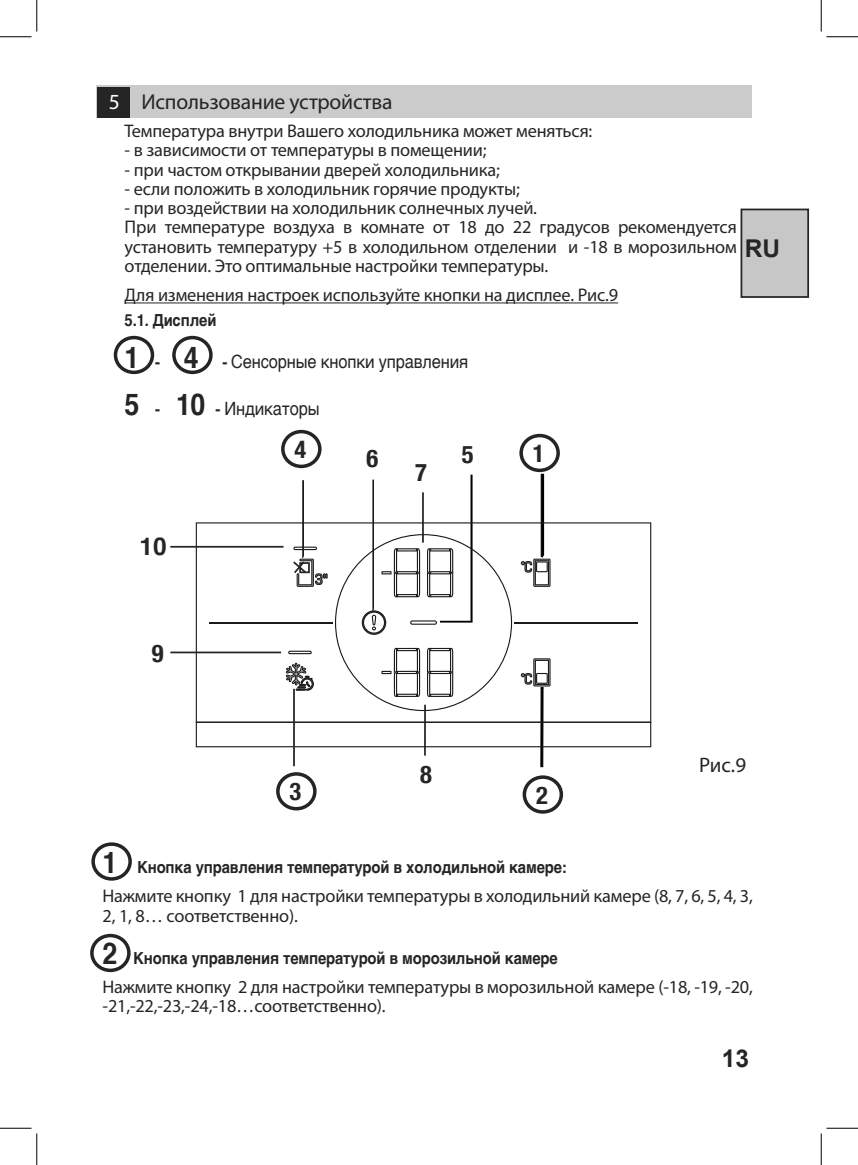
<style>
.page{position:relative;width:858px;height:1165px;background:#fff}
.page>*{position:absolute;margin:0;border:0;box-sizing:border-box;transform-origin:0 0}
.Unite_Baslik__14pt-B{font:700 condensed 24.5px "Helvetica Neue";color:#252525}
.Unite_Baslik__14pt-B-2{font:700 24.5px "Arial";color:#252525}
.Unite_Baslik__14pt-B-3{font:700 24.5px "Helvetica";color:#252525}
.t1{font:21.7px "Myriad Pro";letter-spacing:-.01em;color:#252525}
.Normal_Yazi{font:21px "Myriad Pro";color:#252525}
.t2{font:18.2px/19.2px "Myriad Pro";letter-spacing:-.01em;color:#252525}
.t3{font:18.2px "Helvetica";letter-spacing:-.01em;color:#252525;scale:.89 1}
.t4{font:700 16.62px "Helvetica";letter-spacing:-.01em;color:#252525;scale:.89 1}
.s1{color:#fff}
.s2{font-weight:700;font-size:29.93px}
.s3{font-weight:700;font-size:16.62px}
.s4{font-size:29.93px}
</style>
<div class="page">
<hr style="left:125px;top:302px;width:493px;height:1px;background:#252525">
<div style="left:96px;top:86px;width:655px;height:32px;background:#cbcbcb"></div>
<div style="left:97px;top:87px;width:33px;height:31px;background:#252525"></div>
<div style="left:741px;top:209px;width:67px;height:88px;background:#c7c7c7"></div>
<div style="left:740px;top:209px;width:68px;height:89px;border:2px solid #252525"></div>
<div style="left:276px;top:772px;width:40px;height:38px;border:4px solid #252525;border-radius:50%"></div>
<div style="left:522px;top:775px;width:41px;height:39px;border:4px solid #252525;border-radius:50%"></div>
<div style="left:519px;top:434px;width:40px;height:38px;border:4px solid #252525;border-radius:50%"></div>
<div style="left:281px;top:430px;width:40px;height:38px;border:4px solid #252525;border-radius:50%"></div>
<div style="left:114px;top:336px;width:40px;height:38px;border:4px solid #252525;border-radius:50%"></div>
<div style="left:172px;top:336px;width:40px;height:38px;border:4px solid #252525;border-radius:50%"></div>
<div style="left:91px;top:842px;width:41px;height:39px;border:4px solid #252525;border-radius:50%"></div>
<div style="left:90px;top:934px;width:41px;height:38px;border:4px solid #252525;border-radius:50%"></div>
<hr style="left:170px;top:651px;width:111px;height:2px;background:#252525">
<hr style="left:170px;top:546px;width:113px;height:2px;background:#252525">
<svg style="left:196px;top:474px;width:455px;height:293px"></svg>
<hr style="left:0;top:36px;width:32px;height:1px;background:#000">
<hr style="left:826px;top:36px;width:31px;height:1px;background:#000">
<hr style="left:0;top:1128px;width:32px;height:1px;background:#000">
<hr style="left:826px;top:1128px;width:31px;height:1px;background:#000">
<hr style="left:36px;top:0;width:1px;height:32px;background:#000">
<hr style="left:36px;top:1133px;width:1px;height:32px;background:#000">
<hr style="left:820px;top:0;width:1px;height:32px;background:#000">
<hr style="left:820px;top:1133px;width:1px;height:32px;background:#000">
<p class="t1" style="left:109px;top:89px;width:285px"><span class="s1">5</span> Использование устройства</p>
<p class="t2" style="left:125px;top:121px;width:469px">Температура внутри Вашего холодильника может меняться:</p>
<p class="t2" style="left:125px;top:140px;width:363px">- в зависимости от температуры в помещении;</p>
<p class="t2" style="left:125px;top:160px;width:377px">- при частом открывании дверей холодильника;</p>
<p class="t2" style="left:125px;top:179px;width:396px">- если положить в холодильник горячие продукты;</p>
<p class="t2" style="left:125px;top:198px;width:414px">- при воздействии на холодильник солнечных лучей.</p>
<p class="t2" style="left:125px;top:217px;width:613px;text-align:justify">При температуре воздуха в комнате от 18 до 22 градусов рекомендуется установить температуру +5 в холодильном отделении и -18 в морозильном отделении. Это оптимальные настройки температуры.</p>
<p class="t2" style="left:125px;top:285px;width:495px">Для изменения настроек используйте кнопки на дисплее. Рис.9</p>
<p class="t4" style="left:125px;top:306px;width:105px">5.1. Дисплей</p>
<p class="t3" style="left:125px;top:347px;width:387px"><span class="s2">1</span> <span class="s3">-</span> <span class="s2">4</span> <span class="s3">-</span> Сенсорные кнопки управления</p>
<p class="t3" style="left:125px;top:394px;width:220px"><span class="s2">5</span> <span class="s3">-</span> <span class="s2">10</span> <span class="s3">-</span> Индикаторы</p>
<p class="Unite_Baslik__14pt-B" style="left:294px;top:429px;width:13px">4</p>
<p class="Unite_Baslik__14pt-B" style="left:366px;top:438px;width:13px">6</p>
<p class="Unite_Baslik__14pt-B" style="left:461px;top:434px;width:13px">5</p>
<p class="Unite_Baslik__14pt-B" style="left:532px;top:433px;width:13px">1</p>
<p class="Unite_Baslik__14pt-B" style="left:415px;top:452px;width:13px">7</p>
<p class="Unite_Baslik__14pt-B-2" style="left:744px;top:233px;width:37px">RU</p>
<p class="Unite_Baslik__14pt-B-3" style="left:139px;top:526px;width:29px">10</p>
<p class="Unite_Baslik__14pt-B" style="left:152px;top:633px;width:13px">9</p>
<p class="Unite_Baslik__14pt-B" style="left:420px;top:754px;width:13px">8</p>
<p class="Unite_Baslik__14pt-B" style="left:289px;top:771px;width:13px">3</p>
<p class="Unite_Baslik__14pt-B" style="left:536px;top:775px;width:13px">2</p>
<p class="Normal_Yazi" style="left:698px;top:752px;width:49px">Рис.9</p>
<p class="t4" style="left:102px;top:854px;width:523px"><span class="s4">1</span> Кнопка управления температурой в холодильной камере:</p>
<p class="t2" style="left:102px;top:886px;width:651px">Нажмите кнопку 1 для настройки температуры в холодильний камере (8, 7, 6, 5, 4, 3,<br>2, 1, 8… соответственно).</p>
<p class="t4" style="left:102px;top:945px;width:513px"><span class="s4">2</span> Кнопка управления температурой в морозильной камере</p>
<p class="t2" style="left:102px;top:977px;width:651px">Нажмите кнопку 2 для настройки температуры в морозильной камере (-18, -19, -20, -21,-22,-23,-24,-18…соответственно).</p>
<p class="Unite_Baslik__14pt-B-2" style="left:721px;top:1042px;width:29px">13</p>
</div>
